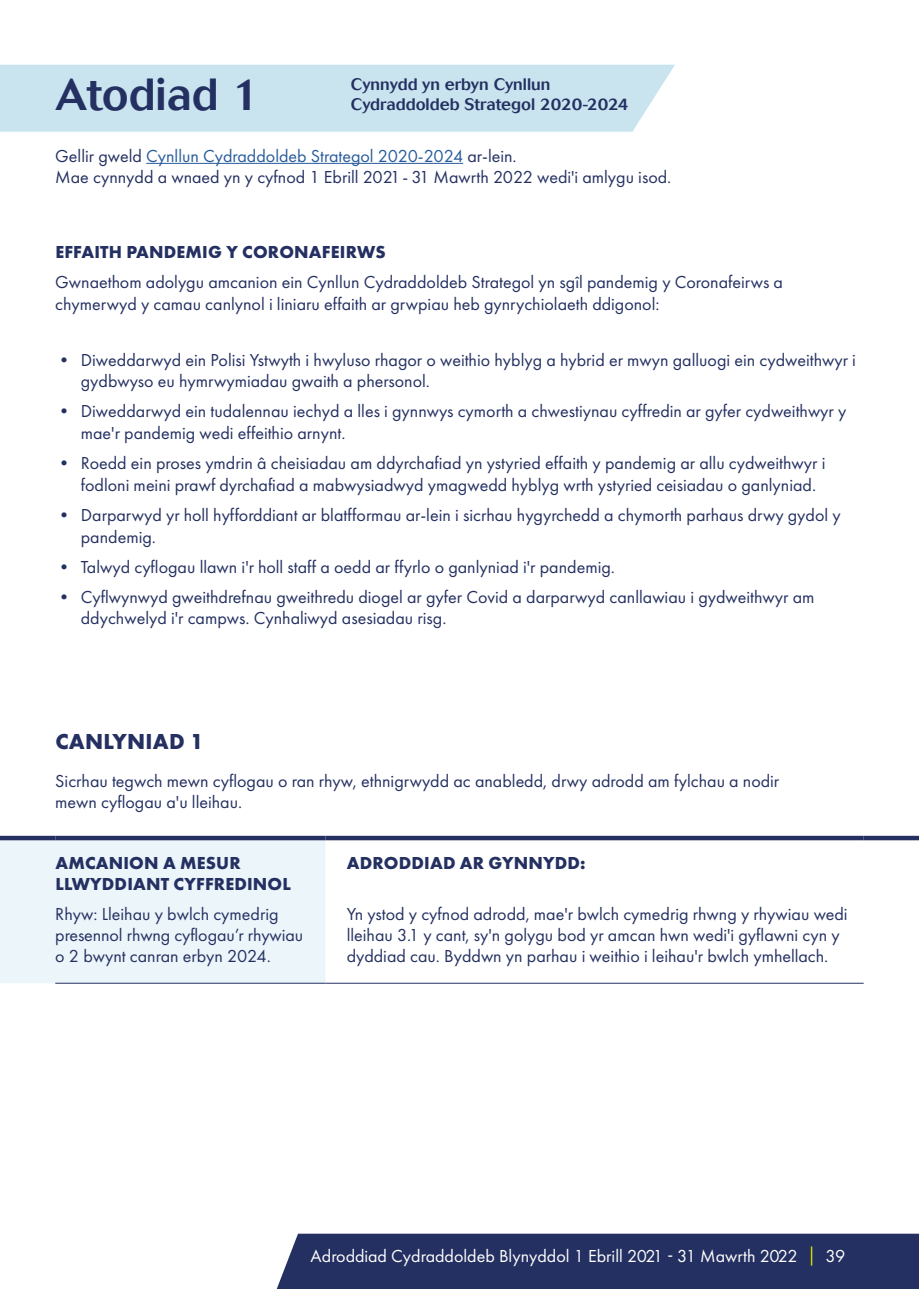
<style>
.page{position:relative;width:919px;height:1289px;background:#fff}
.page>*{position:absolute;margin:0;border:0;box-sizing:border-box;transform-origin:0 0}
.Heading{font:500 44.55px "Cosmos BQ";color:#243061}
.Sub_Heading{font:700 22.5px "Futura PT";letter-spacing:.01em;color:#243061}
.Body_Appendix{font:18px/21px "Futura PT";color:#243061}
.Body{font:18px/21.6px "Futura PT";color:#243061}
.Body_Table{font:18px/21.6px "Futura PT";color:#243061}
.t1{font:18px "Futura PT";color:#fff}
.Sub_Heading_2_Table{font:700 18px/21.6px "Futura PT";letter-spacing:.01em;color:#243061}
.Sub_Heading_2{font:700 18px "Futura PT";letter-spacing:.01em;color:#243061}
.Heading-2{font:500 16.5px/19.8px "Cosmos BQ";color:#243061}
.s1{color:#275b9c}
</style>
<div class="page">
<div style="left:0;top:65px;width:675px;height:67px;background:#c9e4ef"></div>
<div style="left:0;top:840px;width:325px;height:143px;background:#ecf5fa"></div>
<hr style="left:55px;top:982px;width:270px;height:1px;background:#243061">
<hr style="left:325px;top:982px;width:538px;height:1px;background:#243061">
<div style="left:0;top:835px;width:55px;height:5px;background:#243061"></div>
<div style="left:55px;top:835px;width:270px;height:5px;background:#243061"></div>
<div style="left:325px;top:835px;width:538px;height:5px;background:#243061"></div>
<div style="left:863px;top:835px;width:55px;height:5px;background:#243061"></div>
<hr style="left:146px;top:163px;width:317px;height:1px;background:#275b9c">
<div style="left:277px;top:1233px;width:641px;height:55px;background:#243061"></div>
<h1 class="Heading" style="left:55px;top:69px;width:207px">Atodiad 1</h1>
<h1 class="Heading-2" style="left:351px;top:75px;width:279px">Cynnydd yn erbyn Cynllun<br>Cydraddoldeb Strategol 2020-2024</h1>
<p class="Body_Table" style="left:55px;top:145px;width:617px">Gellir gweld <span class="s1">Cynllun Cydraddoldeb Strategol 2020-2024</span> ar-lein.<br>Mae cynnydd a wnaed yn y cyfnod 1 Ebrill 2021 - 31 Mawrth 2022 wedi'i amlygu isod.</p>
<p class="Sub_Heading_2" style="left:55px;top:241px;width:332px">EFFAITH PANDEMIG Y CORONAFEIRWS</p>
<p class="Body" style="left:55px;top:271px;width:729px">Gwnaethom adolygu amcanion ein Cynllun Cydraddoldeb Strategol yn sgîl pandemig y Coronafeirws a chymerwyd y camau canlynol i liniaru effaith ar grwpiau heb gynrychiolaeth ddigonol:</p>
<p class="Body_Appendix" style="left:81px;top:349px;width:776px;line-height:21.6px;text-indent:-26px">• Diweddarwyd ein Polisi Ystwyth i hwyluso rhagor o weithio hyblyg a hybrid er mwyn galluogi ein cydweithwyr i gydbwyso eu hymrwymiadau gwaith a phersonol.</p>
<p class="Body_Appendix" style="left:81px;top:400px;width:767px;line-height:21.6px;text-indent:-26px">• Diweddarwyd ein tudalennau iechyd a lles i gynnwys cymorth a chwestiynau cyffredin ar gyfer cydweithwyr y mae'r pandemig wedi effeithio arnynt.</p>
<p class="Body_Appendix" style="left:81px;top:452px;width:746px;line-height:21.6px;text-indent:-26px">• Roedd ein proses ymdrin â cheisiadau am ddyrchafiad yn ystyried effaith y pandemig ar allu cydweithwyr i fodloni meini prawf dyrchafiad a mabwysiadwyd ymagwedd hyblyg wrth ystyried ceisiadau o ganlyniad.</p>
<p class="Body_Appendix" style="left:81px;top:504px;width:761px;line-height:21.6px;text-indent:-26px">• Darparwyd yr holl hyfforddiant ar blatfformau ar-lein i sicrhau hygyrchedd a chymorth parhaus drwy gydol y pandemig.</p>
<p class="Body_Appendix" style="left:55px;top:556px;width:561px">• Talwyd cyflogau llawn i'r holl staff a oedd ar ffyrlo o ganlyniad i'r pandemig.</p>
<p class="Body_Appendix" style="left:81px;top:586px;width:735px;line-height:21.6px;text-indent:-26px">• Cyflwynwyd gweithdrefnau gweithredu diogel ar gyfer Covid a darparwyd canllawiau i gydweithwyr am ddychwelyd i'r campws. Cynhaliwyd asesiadau risg.</p>
<h2 class="Sub_Heading" style="left:55px;top:726px;width:150px">CANLYNIAD 1</h2>
<p class="Body_Appendix" style="left:55px;top:770px;width:725px">Sicrhau tegwch mewn cyflogau o ran rhyw, ethnigrwydd ac anabledd, drwy adrodd am fylchau a nodir mewn cyflogau a'u lleihau.</p>
<p class="Sub_Heading_2_Table" style="left:55px;top:851px;width:237px">AMCANION A MESUR<br>LLWYDDIANT CYFFREDINOL</p>
<p class="Body_Appendix" style="left:55px;top:903px;width:249px">Rhyw: Lleihau y bwlch cymedrig presennol rhwng cyflogau’r rhywiau o 2 bwynt canran erbyn 2024.</p>
<p class="Sub_Heading_2_Table" style="left:347px;top:851px;width:240px">ADRODDIAD AR GYNNYDD:</p>
<p class="Body_Appendix" style="left:347px;top:903px;width:502px">Yn ystod y cyfnod adrodd, mae'r bwlch cymedrig rhwng y rhywiau wedi lleihau 3.1 y cant, sy'n golygu bod yr amcan hwn wedi'i gyflawni cyn y dyddiad cau. Byddwn yn parhau i weithio i leihau'r bwlch ymhellach.</p>
<p class="t1" style="left:310px;top:1245px;width:488px">Adroddiad Cydraddoldeb Blynyddol 1 Ebrill 2021 - 31 Mawrth 2022</p>
<p class="t1" style="left:825px;top:1245px;width:21px">39</p>
</div>
